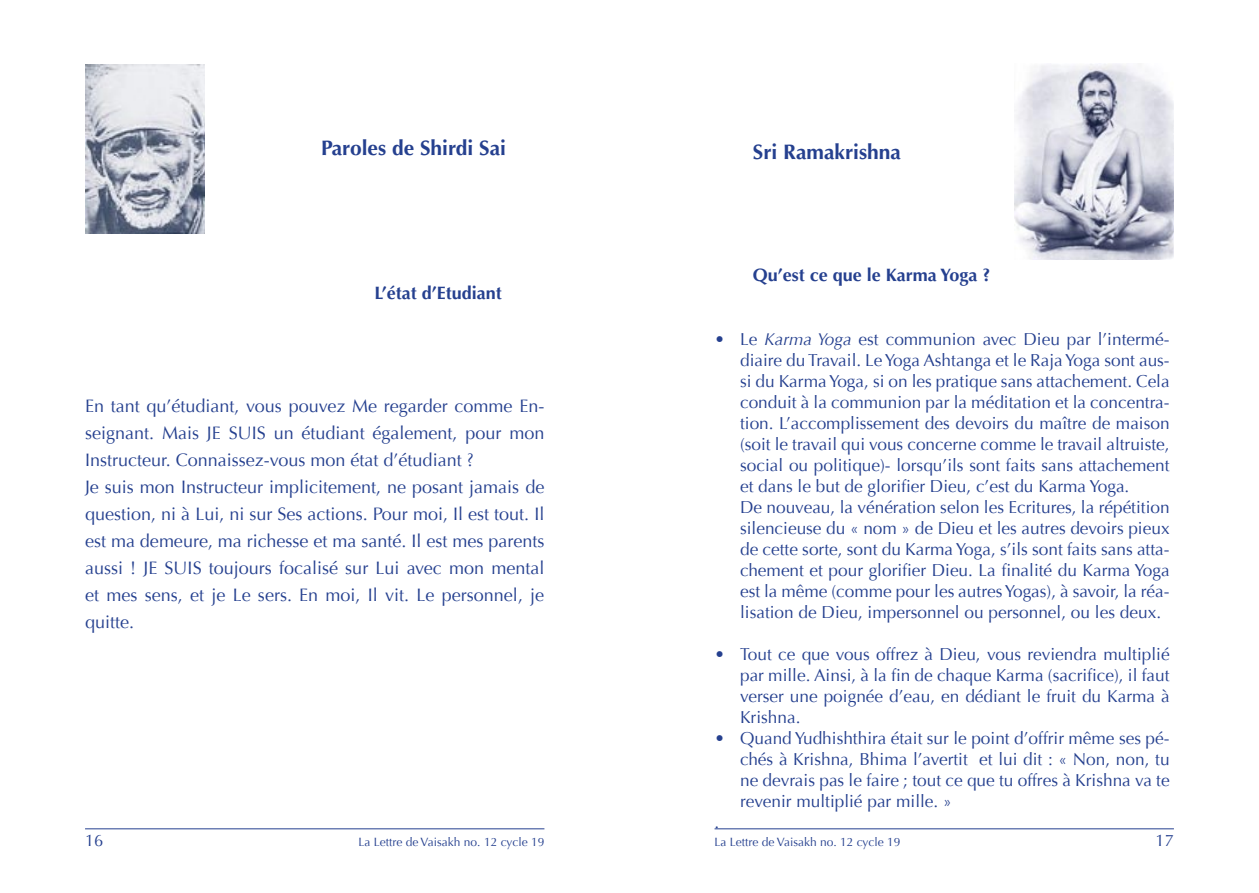
<style>
.page{position:relative;width:1259px;height:893px;background:#fff}
.page>*{position:absolute;margin:0;border:0;box-sizing:border-box;transform-origin:0 0}
.t1{font:700 21px "Optima";color:#25408f}
.t2{font:18px/27px "Optima";color:#25408f}
.t3{font:700 18px "Optima";color:#25408f}
.t4{font:17.25px/21px "Optima";color:#25408f}
.t5{font:16.5px "Optima";color:#25408f}
.t6{font:12px "Optima";color:#25408f}
.s1{font-style:italic}
</style>
<div class="page">
<img style="left:1015px;top:64px;width:159px;height:196px">
<img style="left:85px;top:64px;width:120px;height:170px">
<hr style="left:714px;top:828px;width:460px;height:1px;background:#25408f">
<hr style="left:85px;top:828px;width:459px;height:1px;background:#25408f">
<p class="t1" style="left:321px;top:135px;width:187px">Paroles de Shirdi Sai</p>
<p class="t3" style="left:374px;top:282px;width:129px">L’état d’Etudiant</p>
<p class="t2" style="left:85px;top:393px;width:461px">En tant qu’étudiant, vous pouvez Me regarder comme En&shy;seignant. Mais JE SUIS un étudiant également, pour mon Instructeur. Connaissez-vous mon état d’étudiant ?<br>Je suis mon Instructeur implicitement, ne posant jamais de question, ni à Lui, ni sur Ses actions. Pour moi, Il est tout. Il est ma demeure, ma richesse et ma santé. Il est mes parents aussi ! JE SUIS toujours focalisé sur Lui avec mon mental et mes sens, et je Le sers. En moi, Il vit. Le personnel, je quitte.</p>
<p class="t1" style="left:753px;top:139px;width:150px">Sri Ramakrishna</p>
<p class="t3" style="left:753px;top:265px;width:239px">Qu’est ce que le Karma Yoga ?</p>
<p class="t4" style="left:740px;top:329px;width:431px;text-indent:-26px">• Le <span class="s1">Karma Yoga</span> est communion avec Dieu par l’intermé&shy;diaire du Travail. Le Yoga Ashtanga et le Raja Yoga sont aus&shy;si du Karma Yoga, si on les pratique sans attachement. Cela conduit à la communion par la méditation et la concentra&shy;tion. L’accomplissement des devoirs du maître de maison (soit le travail qui vous concerne comme le travail altruiste, social ou politique)- lorsqu’ils sont faits sans attachement et dans le but de glorifier Dieu, c’est du Karma Yoga.<br>De nouveau, la vénération selon les Ecritures, la répétition silencieuse du « nom » de Dieu et les autres devoirs pieux de cette sorte, sont du Karma Yoga, s’ils sont faits sans atta&shy;chement et pour glorifier Dieu. La finalité du Karma Yoga est la même (comme pour les autres Yogas), à savoir, la réa&shy;lisation de Dieu, impersonnel ou personnel, ou les deux.</p>
<p class="t4" style="left:740px;top:644px;width:431px;text-align:justify;text-indent:-26px">• Tout ce que vous offrez à Dieu, vous reviendra multiplié par mille. Ainsi, à la fin de chaque Karma (sacrifice), il faut verser une poignée d’eau, en dédiant le fruit du Karma à Krishna.</p>
<p class="t4" style="left:714px;top:728px;width:456px">• Quand Yudhishthira était sur le point d’offrir même ses pé-</p>
<p class="t4" style="left:740px;top:749px;width:431px">chés à Krishna, Bhima l’avertit et lui dit : « Non, non, tu</p>
<p class="t4" style="left:740px;top:770px;width:431px">ne devrais pas le faire ; tout ce que tu offres à Krishna va te</p>
<p class="t4" style="left:740px;top:791px;width:213px">revenir multiplié par mille. »</p>
<p class="t4" style="left:714px;top:812px;width:6px">.</p>
<p class="t5" style="left:85px;top:831px;width:20px">16</p>
<p class="t6" style="left:358px;top:835px;width:188px">La Lettre de Vaisakh no. 12 cycle 19</p>
<p class="t6" style="left:714px;top:835px;width:188px">La Lettre de Vaisakh no. 12 cycle 19</p>
<p class="t5" style="left:1155px;top:831px;width:20px">17</p>
</div>
